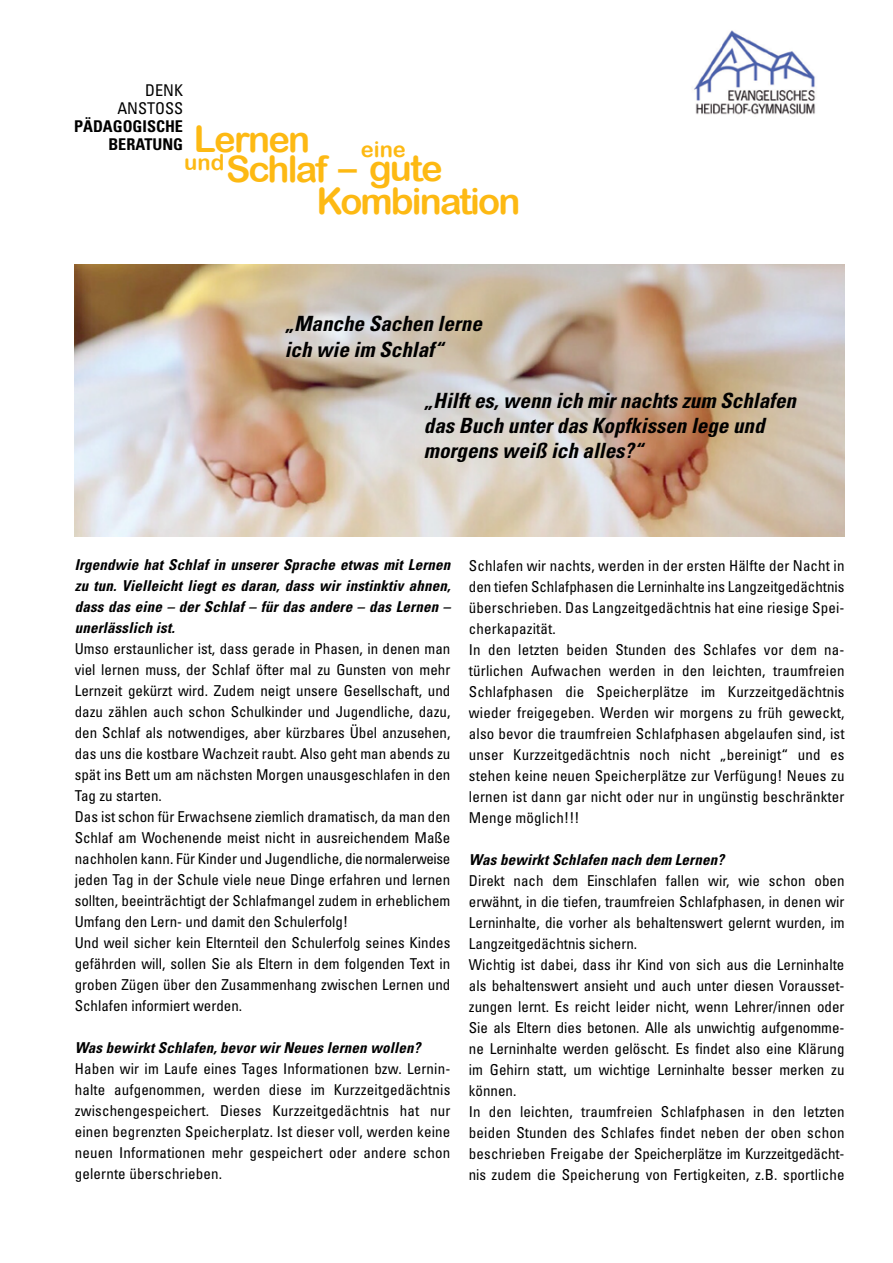
<style>
.page{position:relative;width:893px;height:1263px;background:#fff}
.page>*{position:absolute;margin:0;border:0;box-sizing:border-box;transform-origin:0 0}
.t1{font:36.45px "Arial Rounded MT Bold";letter-spacing:-.05em;color:#fdb913}
.t2{font:21.9px "Arial Rounded MT Bold";color:#fdb913}
.t3{font:italic 700 condensed 21px/25.2px "Univers";color:#000}
.t4{font:700 condensed 16.2px/18px "Univers";color:#000;text-align:right}
.t5{font:condensed 16.2px/18px "Univers";color:#000;text-align:right}
.t6{font:condensed 15px/21px "Univers";color:#000}
.t7{font:italic 700 condensed 15px/21px "Univers";letter-spacing:.01em;color:#000;text-align:justify}
</style>
<div class="page">
<img style="left:694px;top:30px;width:122px;height:85px">
<img style="left:75px;top:265px;width:769px;height:271px">
<p class="t5" style="left:117px;top:81px;width:67px">DENK<br>ANSTOSS</p>
<p class="t4" style="left:74px;top:117px;width:110px">PÄDAGOGISCHE<br>BERATUNG</p>
<h1 class="t1" style="left:194px;top:117px;width:118px">Lernen</h1>
<h2 class="t2" style="left:361px;top:137px;width:47px">eine</h2>
<h1 class="t1" style="left:317px;top:180px;width:205px">Kombination</h1>
<h2 class="t2" style="left:184px;top:150px;width:42px">und</h2>
<h1 class="t1" style="left:226px;top:148px;width:218px">Schlaf – gute</h1>
<h3 class="t3" style="left:285px;top:311px;width:199px">„Manche Sachen lerne ich wie im Schlaf“</h3>
<h3 class="t3" style="left:424px;top:388px;width:374px">„Hilft es, wenn ich mir nachts zum Schlafen das Buch unter das Kopfkissen lege und morgens weiß ich alles?“</h3>
<p class="t7" style="left:75px;top:554px;width:377px">Irgendwie hat Schlaf in unserer Sprache etwas mit Lernen zu tun. Vielleicht liegt es daran, dass wir instinktiv ahnen, dass das eine – der Schlaf – für das andere – das Lernen – unerlässlich ist.</p>
<p class="t6" style="left:75px;top:638px;width:377px">Umso erstaunlicher ist, dass gerade in Phasen, in denen man viel lernen muss, der Schlaf öfter mal zu Gunsten von mehr Lernzeit gekürzt wird. Zudem neigt unsere Gesellschaft, und dazu zählen auch schon Schulkinder und Jugendliche, dazu, den Schlaf als notwendiges, aber kürzbares Übel anzusehen, das uns die kostbare Wachzeit raubt. Also geht man abends zu spät ins Bett um am nächsten Morgen unausgeschlafen in den Tag zu starten.<br>Das ist schon für Erwachsene ziemlich dramatisch, da man den Schlaf am Wochenende meist nicht in ausreichendem Maße nachholen kann. Für Kinder und Jugendliche, die normalerweise jeden Tag in der Schule viele neue Dinge erfahren und lernen sollten, beeinträchtigt der Schlafmangel zudem in erheblichem Umfang den Lern- und damit den Schulerfolg!<br>Und weil sicher kein Elternteil den Schulerfolg seines Kindes gefährden will, sollen Sie als Eltern in dem folgenden Text in groben Zügen über den Zusammenhang zwischen Lernen und Schlafen informiert werden.</p>
<p class="t7" style="left:75px;top:1037px;width:347px">Was bewirkt Schlafen, bevor wir Neues lernen wollen?</p>
<p class="t6" style="left:75px;top:1058px;width:377px;text-align:justify">Haben wir im Laufe eines Tages Informationen bzw. Lernin&shy;halte aufgenommen, werden diese im Kurzzeitgedächtnis zwischengespeichert. Dieses Kurzzeitgedächtnis hat nur einen begrenzten Speicherplatz. Ist dieser voll, werden keine neuen Informationen mehr gespeichert oder andere schon gelernte überschrieben.</p>
<p class="t6" style="left:469px;top:555px;width:377px">Schlafen wir nachts, werden in der ersten Hälfte der Nacht in den tiefen Schlafphasen die Lerninhalte ins Langzeitgedächtnis überschrieben. Das Langzeitgedächtnis hat eine riesige Spei&shy;cherkapazität.<br>In den letzten beiden Stunden des Schlafes vor dem na&shy;türlichen Aufwachen werden in den leichten, traumfreien Schlafphasen die Speicherplätze im Kurzzeitgedächtnis wieder freigegeben. Werden wir morgens zu früh geweckt, also bevor die traumfreien Schlafphasen abgelaufen sind, ist unser Kurzzeitgedächtnis noch nicht „bereinigt“ und es stehen keine neuen Speicherplätze zur Verfügung! Neues zu lernen ist dann gar nicht oder nur in ungünstig beschränkter Menge möglich!!!</p>
<p class="t7" style="left:469px;top:849px;width:257px">Was bewirkt Schlafen nach dem Lernen?</p>
<p class="t6" style="left:469px;top:870px;width:377px">Direkt nach dem Einschlafen fallen wir, wie schon oben erwähnt, in die tiefen, traumfreien Schlafphasen, in denen wir Lerninhalte, die vorher als behaltenswert gelernt wurden, im Langzeitgedächtnis sichern.<br>Wichtig ist dabei, dass ihr Kind von sich aus die Lerninhalte als behaltenswert ansieht und auch unter diesen Vorausset&shy;zungen lernt. Es reicht leider nicht, wenn Lehrer/innen oder Sie als Eltern dies betonen. Alle als unwichtig aufgenomme&shy;ne Lerninhalte werden gelöscht. Es findet also eine Klärung im Gehirn statt, um wichtige Lerninhalte besser merken zu können.<br>In den leichten, traumfreien Schlafphasen in den letzten beiden Stunden des Schlafes findet neben der oben schon beschrieben Freigabe der Speicherplätze im Kurzzeitgedächt&shy;nis zudem die Speicherung von Fertigkeiten, z.B. sportliche</p>
</div>
